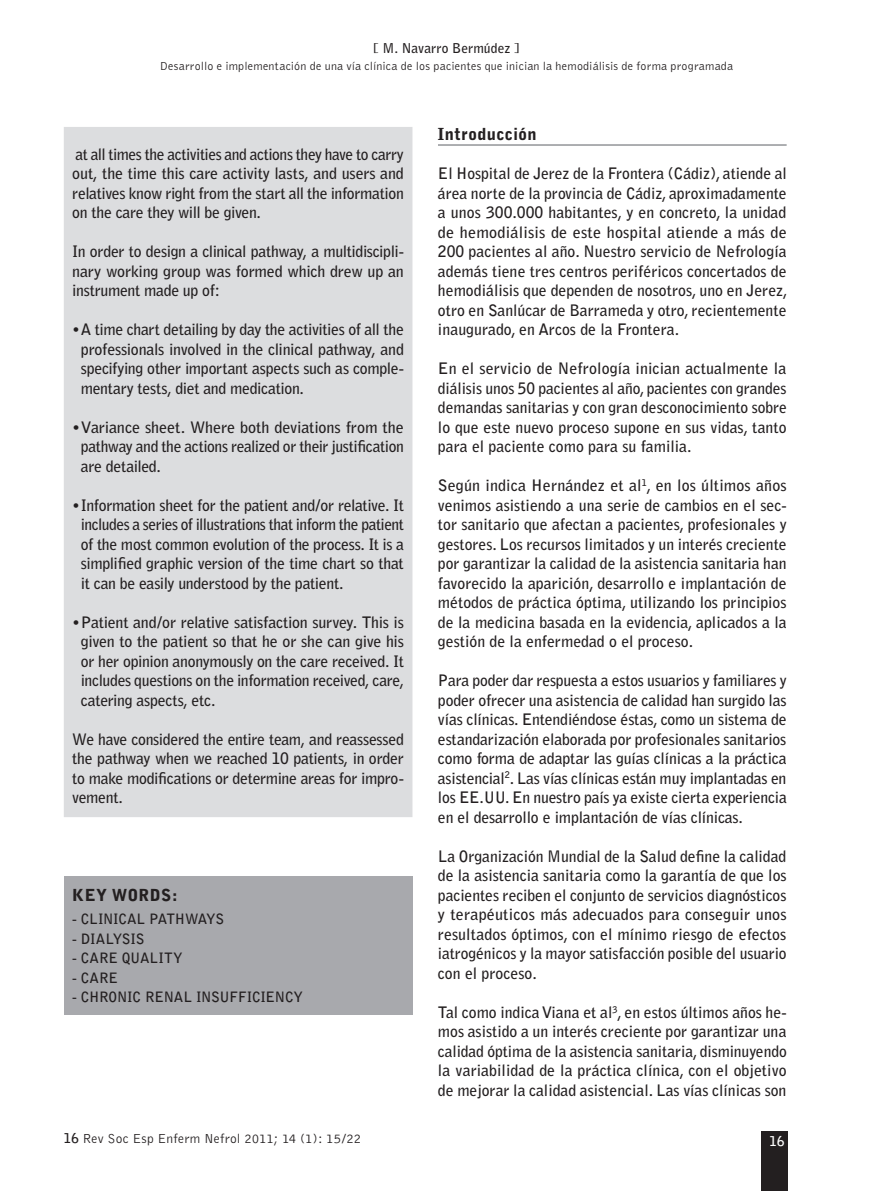
<style>
.page{position:relative;width:893px;height:1191px;background:#fff}
.page>*{position:absolute;margin:0;border:0;box-sizing:border-box;transform-origin:0 0}
.t1{font:900 16.5px "Bell Gothic";letter-spacing:.02em;color:#231f20}
.t2{font:700 15.75px/19.5px "Bell Gothic";letter-spacing:-.01em;color:#231f20;text-align:justify}
.t3{font:700 14.25px "Bell Gothic";letter-spacing:-.015em;color:#231f20}
.t4{font:300 13.5px "Bell Gothic";letter-spacing:.01em;color:#231f20}
.t5{font:700 13.5px "Bell Gothic";letter-spacing:.005em;color:#231f20}
.t6{font:700 13.5px "Bell Gothic";color:#fff}
.t7{font:300 12px "Bell Gothic";letter-spacing:.015em;color:#231f20}
.s1{font-weight:700}
</style>
<div class="page">
<div style="left:761px;top:1131px;width:27px;height:60px;background:#231f20"></div>
<div style="left:64px;top:127px;width:348px;height:690px;background:#dcdddf"></div>
<div style="left:64px;top:876px;width:348px;height:138px;background:#a8a9ad"></div>
<hr style="left:438px;top:144px;width:349px;height:2px;background:#939598">
<p class="t5" style="left:374px;top:40px;width:147px">[ M. Navarro Bermúdez ]</p>
<p class="t7" style="left:160px;top:59px;width:575px">Desarrollo e implementación de una vía clínica de los pacientes que inician la hemodiálisis de forma programada</p>
<p class="t2" style="left:72px;top:144px;width:333px">at all times the activities and actions they have to carry out, the time this care activity lasts, and users and relatives know right from the start all the information on the care they will be given.</p>
<p class="t2" style="left:72px;top:242px;width:333px">In order to design a clinical pathway, a multidiscipli&shy;nary working group was formed which drew up an instrument made up of:</p>
<p class="t2" style="left:81px;top:320px;width:325px;text-indent:-9px">• A time chart detailing by day the activities of all the professionals involved in the clinical pathway, and specifying other important aspects such as comple&shy;mentary tests, diet and medication.</p>
<p class="t2" style="left:81px;top:417px;width:325px;text-indent:-9px">• Variance sheet. Where both deviations from the pathway and the actions realized or their justification are detailed.</p>
<p class="t2" style="left:81px;top:495px;width:325px;text-indent:-9px">• Information sheet for the patient and/or relative. It includes a series of illustrations that inform the patient of the most common evolution of the process. It is a simplified graphic version of the time chart so that it can be easily understood by the patient.</p>
<p class="t2" style="left:81px;top:612px;width:325px;text-indent:-9px">• Patient and/or relative satisfaction survey. This is given to the patient so that he or she can give his or her opinion anonymously on the care received. It includes questions on the information received, care, catering aspects, etc.</p>
<p class="t2" style="left:72px;top:729px;width:333px">We have considered the entire team, and reassessed the pathway when we reached 10 patients, in order to make modifications or determine areas for impro&shy;vement.</p>
<p class="t1" style="left:72px;top:885px;width:107px">KEY WORDS:</p>
<p class="t3" style="left:72px;top:910px;width:153px">- CLINICAL PATHWAYS</p>
<p class="t3" style="left:72px;top:930px;width:74px">- DIALYSIS</p>
<p class="t3" style="left:72px;top:949px;width:111px">- CARE QUALITY</p>
<p class="t3" style="left:72px;top:969px;width:47px">- CARE</p>
<p class="t3" style="left:72px;top:988px;width:231px">- CHRONIC RENAL INSUFFICIENCY</p>
<p class="t1" style="left:438px;top:124px;width:100px">Introducción</p>
<p class="t2" style="left:438px;top:164px;width:351px">El Hospital de Jerez de la Frontera (Cádiz), atiende al área norte de la provincia de Cádiz, aproximadamente a unos 300.000 habitantes, y en concreto, la unidad de hemodiálisis de este hospital atiende a más de 200 pacientes al año. Nuestro servicio de Nefrología además tiene tres centros periféricos concertados de hemodiálisis que dependen de nosotros, uno en Jerez, otro en Sanlúcar de Barrameda y otro, recientemente inaugurado, en Arcos de la Frontera.</p>
<p class="t2" style="left:438px;top:359px;width:350px">En el servicio de Nefrología inician actualmente la diálisis unos 50 pacientes al año, pacientes con grandes demandas sanitarias y con gran desconocimiento sobre lo que este nuevo proceso supone en sus vidas, tanto para el paciente como para su familia.</p>
<p class="t2" style="left:438px;top:476px;width:350px">Según indica Hernández et al<sup>1</sup>, en los últimos años venimos asistiendo a una serie de cambios en el sec&shy;tor sanitario que afectan a pacientes, profesionales y gestores. Los recursos limitados y un interés creciente por garantizar la calidad de la asistencia sanitaria han favorecido la aparición, desarrollo e implantación de métodos de práctica óptima, utilizando los principios de la medicina basada en la evidencia, aplicados a la gestión de la enfermedad o el proceso.</p>
<p class="t2" style="left:438px;top:671px;width:350px">Para poder dar respuesta a estos usuarios y familiares y poder ofrecer una asistencia de calidad han surgido las vías clínicas. Entendiéndose éstas, como un sistema de estandarización elaborada por profesionales sanitarios como forma de adaptar las guías clínicas a la práctica asistencial<sup>2</sup>. Las vías clínicas están muy implantadas en los EE.UU. En nuestro país ya existe cierta experiencia en el desarrollo e implantación de vías clínicas.</p>
<p class="t2" style="left:438px;top:846px;width:350px">La Organización Mundial de la Salud define la calidad de la asistencia sanitaria como la garantía de que los pacientes reciben el conjunto de servicios diagnósticos y terapéuticos más adecuados para conseguir unos resultados óptimos, con el mínimo riesgo de efectos iatrogénicos y la mayor satisfacción posible del usuario con el proceso.</p>
<p class="t2" style="left:438px;top:1002px;width:350px">Tal como indica Viana et al<sup>3</sup>, en estos últimos años he&shy;mos asistido a un interés creciente por garantizar una calidad óptima de la asistencia sanitaria, disminuyendo la variabilidad de la práctica clínica, con el objetivo de mejorar la calidad asistencial. Las vías clínicas son</p>
<p class="t4" style="left:64px;top:1131px;width:299px"><span class="s1">16</span> Rev Soc Esp Enferm Nefrol 2011; 14 (1): 15/22</p>
<p class="t6" style="left:770px;top:1132px;width:17px">16</p>
</div>
